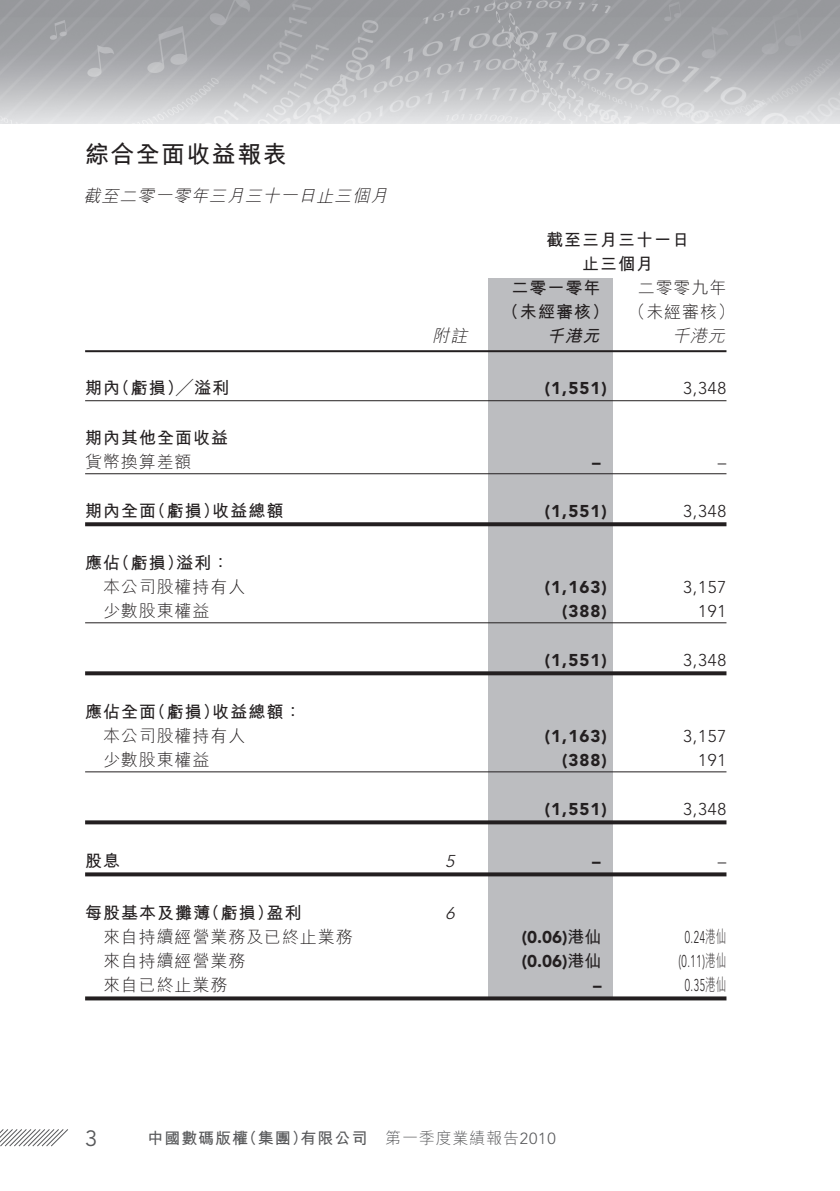
<style>
.page{position:relative;width:840px;height:1191px;background:#fff}
.page>*{position:absolute;margin:0;border:0;box-sizing:border-box;transform-origin:0 0}
.t1{font:24px "M Hei HK Bold E Ten B5 H";letter-spacing:.055em;color:#231f20}
.t2{font:22px "Avenir LT Std";color:#57585a}
.t3{font:17px/24px "M Hei HK Bold E Ten B5 H";letter-spacing:.06em;color:#231f20;text-align:center}
.t4{font:900 17px "Avenir LT Std";letter-spacing:.06em;color:#231f20}
.t5{font:17px "M Hei HK Light E Ten B5 H";letter-spacing:.05em;color:#231f20}
.t6{font:300 17px "Avenir LT Std";letter-spacing:.05em;color:#231f20}
.t7{font:italic 17px "M Hei HK Light E Ten B5 H";color:#231f20}
.t8{font:300 17px "Avenir LT Std";letter-spacing:.05em;color:#231f20;scale:.6 1}
.t9{font:italic 17px "M Hei HK Bold E Ten B5 H";color:#231f20}
.t10{font:italic 300 17px "Avenir LT Std";color:#231f20}
.t11{font:16px "M Hei HK Bold E Ten B5 H";letter-spacing:.055em;color:#57585a}
.t12{font:16px "M Hei HK Light E Ten B5 H";letter-spacing:.05em;color:#57585a}
.s1{font-family:"M Hei HK Light E Ten B5 H"}
.s2{font-family:"M Hei HK Bold E Ten B5 H";font-weight:400}
.s3{font-family:"M Hei HK Light E Ten B5 H";font-weight:400}
.s4{font-family:"Avenir LT Std";font-weight:300}
</style>
<div class="page">
<img style="left:0;top:0;width:839px;height:123px">
<svg style="left:0;top:1129px;width:68px;height:18px"></svg>
<div style="left:488px;top:278px;width:124px;height:721px;background:#bcbdc0"></div>
<hr style="left:85px;top:350px;width:641px;height:2px;background:#231f20">
<hr style="left:85px;top:400px;width:641px;height:1px;background:#231f20">
<hr style="left:85px;top:473px;width:641px;height:1px;background:#231f20">
<svg style="left:85px;top:522px;width:641px;height:4px;background:#302d2e"></svg>
<hr style="left:85px;top:622px;width:641px;height:1px;background:#231f20">
<svg style="left:85px;top:671px;width:641px;height:4px;background:#333031"></svg>
<hr style="left:85px;top:771px;width:641px;height:1px;background:#231f20">
<svg style="left:85px;top:820px;width:641px;height:4px;background:#363333"></svg>
<svg style="left:85px;top:872px;width:641px;height:4px;background:#373435"></svg>
<svg style="left:85px;top:996px;width:641px;height:4px;background:#3a3637"></svg>
<h1 class="t1" style="left:85px;top:145px;width:203px">綜合全面收益報表</h1>
<p class="t7" style="left:84px;top:190px;width:309px">截至二零一零年三月三十一日止三個月</p>
<p class="t3" style="left:113px;top:378px;width:118px">（虧損）╱溢利</p>
<p class="t3" style="left:85px;top:378px;width:37px">期內</p>
<p class="t3" style="left:85px;top:427px;width:145px">期內其他全面收益</p>
<p class="t5" style="left:85px;top:455px;width:108px">貨幣換算差額</p>
<p class="t3" style="left:212px;top:500px;width:73px">收益總額</p>
<p class="t3" style="left:149px;top:500px;width:73px">（虧損）</p>
<p class="t3" style="left:85px;top:500px;width:73px">期內全面</p>
<p class="t3" style="left:176px;top:552px;width:55px">溢利：</p>
<p class="t3" style="left:85px;top:552px;width:37px">應佔</p>
<p class="t3" style="left:113px;top:552px;width:73px">（虧損）</p>
<p class="t5" style="left:103px;top:580px;width:144px">本公司股權持有人</p>
<p class="t5" style="left:103px;top:604px;width:108px">少數股東權益</p>
<p class="t3" style="left:85px;top:701px;width:73px">應佔全面</p>
<p class="t3" style="left:212px;top:701px;width:91px">收益總額：</p>
<p class="t3" style="left:149px;top:701px;width:73px">（虧損）</p>
<p class="t5" style="left:103px;top:729px;width:144px">本公司股權持有人</p>
<p class="t5" style="left:103px;top:753px;width:108px">少數股東權益</p>
<p class="t3" style="left:85px;top:850px;width:37px">股息</p>
<p class="t3" style="left:85px;top:902px;width:127px">每股基本及攤薄</p>
<p class="t3" style="left:203px;top:902px;width:73px">（虧損）</p>
<p class="t3" style="left:266px;top:902px;width:37px">盈利</p>
<p class="t5" style="left:103px;top:930px;width:251px">來自持續經營業務及已終止業務</p>
<p class="t5" style="left:103px;top:954px;width:144px">來自持續經營業務</p>
<p class="t5" style="left:103px;top:978px;width:126px">來自已終止業務</p>
<p class="t7" style="left:432px;top:330px;width:40px">附註</p>
<p class="t10" style="left:445px;top:853px;width:14px">5</p>
<p class="t10" style="left:445px;top:905px;width:14px">6</p>
<p class="t3" style="left:546px;top:230px;width:145px">截至三月三十一日止三個月</p>
<p class="t5" style="left:637px;top:282px;width:90px">二零零九年</p>
<p class="t3" style="left:501px;top:278px;width:234px;text-align:left;text-indent:10px">二零一零年<br>（未經審核） <span class="s1">（未經審核(</span></p>
<p class="t7" style="left:671px;top:330px;width:58px">千港元</p>
<p class="t9" style="left:546px;top:330px;width:58px">千港元</p>
<p class="t4" style="left:544px;top:379px;width:64px">)1,551(</p>
<p class="t6" style="left:682px;top:381px;width:45px">3,348</p>
<p class="t4" style="left:591px;top:452px;width:10px">–</p>
<p class="t6" style="left:717px;top:454px;width:10px">–</p>
<p class="t4" style="left:544px;top:501px;width:64px">)1,551(</p>
<p class="t6" style="left:682px;top:503px;width:45px">3,348</p>
<p class="t4" style="left:544px;top:577px;width:64px">)1,163(</p>
<p class="t6" style="left:682px;top:579px;width:45px">3,157</p>
<p class="t4" style="left:561px;top:601px;width:46px">)388(</p>
<p class="t6" style="left:697px;top:603px;width:30px">191</p>
<p class="t4" style="left:544px;top:650px;width:64px">)1,551(</p>
<p class="t6" style="left:682px;top:652px;width:45px">3,348</p>
<p class="t4" style="left:544px;top:726px;width:64px">)1,163(</p>
<p class="t6" style="left:682px;top:728px;width:45px">3,157</p>
<p class="t4" style="left:561px;top:750px;width:46px">)388(</p>
<p class="t6" style="left:697px;top:752px;width:30px">191</p>
<p class="t4" style="left:544px;top:799px;width:64px">)1,551(</p>
<p class="t6" style="left:682px;top:801px;width:45px">3,348</p>
<p class="t4" style="left:591px;top:851px;width:10px">–</p>
<p class="t6" style="left:717px;top:853px;width:10px">–</p>
<p class="t4" style="left:521px;top:927px;width:81px">(0.06)<span class="s2">港仙</span></p>
<p class="t8" style="left:684px;top:929px;width:71px">0.24<span class="s3">港仙</span></p>
<p class="t4" style="left:521px;top:951px;width:81px">(0.06)<span class="s2">港仙</span></p>
<p class="t8" style="left:678px;top:953px;width:81px">(0.11)<span class="s3">港仙</span></p>
<p class="t4" style="left:592px;top:975px;width:10px">–</p>
<p class="t8" style="left:684px;top:977px;width:71px">0.35<span class="s3">港仙</span></p>
<p class="t2" style="left:85px;top:1125px;width:14px">3</p>
<p class="t11" style="left:241px;top:1132px;width:68px">（集團）</p>
<p class="t11" style="left:300px;top:1132px;width:68px">有限公司</p>
<p class="t11" style="left:147px;top:1132px;width:102px">中國數碼版權</p>
<p class="t12" style="left:385px;top:1132px;width:172px">第一季度業績報告<span class="s4">2010</span></p>
</div>
